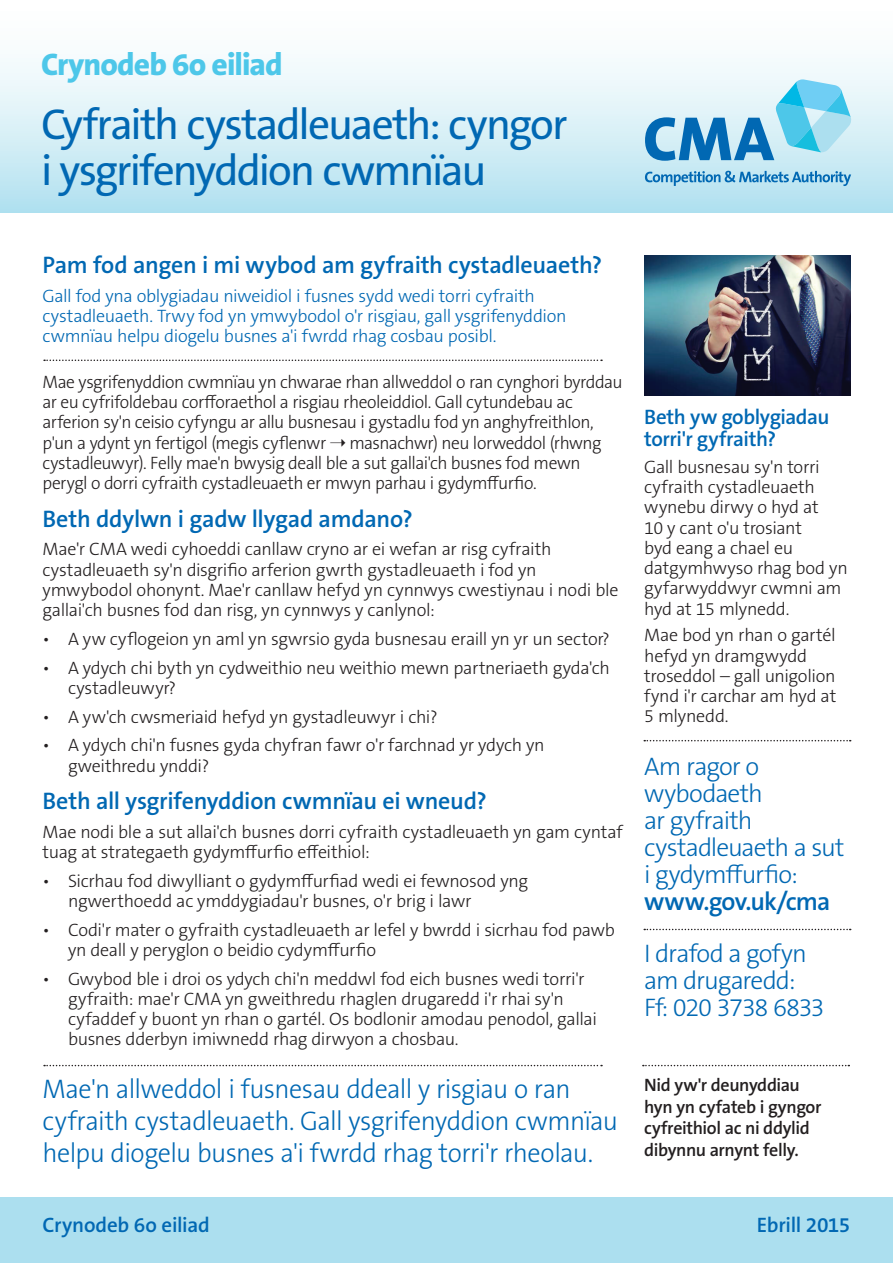
<style>
.page{position:relative;width:893px;height:1263px;background:#fff}
.page>*{position:absolute;margin:0;border:0;box-sizing:border-box;transform-origin:0 0}
.t1{font:43.5px/46.5px "The Sans B W5 Plain";letter-spacing:-.045em;color:#0168b3}
.t2{font:800 31.5px "The Sans B W8";letter-spacing:-.03em;color:#4dc7e9}
.t3{font:300 27px/32.4px "The Sans B W3";letter-spacing:-.02em;color:#0168b3}
.t4{font:300 25.5px/27px "The Sans B W3";letter-spacing:-.04em;color:#0168b3}
.t5{font:600 25.5px "The Sans B W6";letter-spacing:-.035em;color:#0168b3}
.t6{font:600 24px "The Sans B W6";letter-spacing:-.01em;color:#0168b3}
.t7{font:600 21px/22.5px "The Sans B W6";letter-spacing:-.02em;color:#0168b3}
.t8{font:300 18px/20.2px "The Sans B W3";letter-spacing:-.02em;color:#231f20}
.t9{font:300 18px/20.2px "The Sans B W3";letter-spacing:-.015em;color:#0168b3}
.t10{font:600 18px/21.6px "The Sans B W6";letter-spacing:-.02em;color:#231f20}
</style>
<div class="page">
<div style="left:0;top:0;width:893px;height:213px;background:linear-gradient(to bottom,#fff,#b6e3f0)"></div>
<svg style="left:644px;top:740px;width:207px;height:1px"></svg>
<svg style="left:644px;top:929px;width:207px;height:1px"></svg>
<svg style="left:643px;top:1065px;width:206px;height:1px"></svg>
<svg style="left:44px;top:360px;width:558px;height:1px"></svg>
<svg style="left:44px;top:1065px;width:558px;height:1px"></svg>
<div style="left:0;top:1197px;width:893px;height:65px;background:#acdfef"></div>
<svg style="left:645px;top:171px;width:206px;height:15px;background:#83bede"></svg>
<svg style="left:645px;top:79px;width:206px;height:82px;background:#9bd1e9"></svg>
<img style="left:644px;top:256px;width:206px;height:139px">
<h2 class="t2" style="left:41px;top:45px;width:243px">Crynodeb 6o eiliad</h2>
<h1 class="t1" style="left:41px;top:101px;width:528px">Cyfraith cystadleuaeth: cyngor i ysgrifenyddion cwmnïau</h1>
<h3 class="t6" style="left:43px;top:249px;width:561px">Pam fod angen i mi wybod am gyfraith cystadleuaeth?</h3>
<p class="t9" style="left:43px;top:286px;width:526px">Gall fod yna oblygiadau niweidiol i fusnes sydd wedi torri cyfraith cystadleuaeth. Trwy fod yn ymwybodol o'r risgiau, gall ysgrifenyddion cwmnïau helpu diogelu busnes a'i fwrdd rhag cosbau posibl.</p>
<p class="t8" style="left:43px;top:372px;width:582px">Mae ysgrifenyddion cwmnïau yn chwarae rhan allweddol o ran cynghori byrddau ar eu cyfrifoldebau corfforaethol a risgiau rheoleiddiol. Gall cytundebau ac arferion sy'n ceisio cyfyngu ar allu busnesau i gystadlu fod yn anghyfreithlon, p'un a ydynt yn fertigol (megis cyflenwr ➝ masnachwr) neu lorweddol (rhwng cystadleuwyr). Felly mae'n bwysig deall ble a sut gallai'ch busnes fod mewn perygl o dorri cyfraith cystadleuaeth er mwyn parhau i gydymffurfio.</p>
<h3 class="t6" style="left:43px;top:503px;width:372px">Beth ddylwn i gadw llygad amdano?</h3>
<p class="t8" style="left:43px;top:539px;width:577px">Mae'r CMA wedi cyhoeddi canllaw cryno ar ei wefan ar risg cyfraith cystadleuaeth sy'n disgrifio arferion gwrth gystadleuaeth i fod yn ymwybodol ohonynt. Mae'r canllaw hefyd yn cynnwys cwestiynau i nodi ble gallai'ch busnes fod dan risg, yn cynnwys y canlynol:</p>
<p class="t8" style="left:43px;top:629px;width:569px">• A yw cyflogeion yn aml yn sgwrsio gyda busnesau eraill yn yr un sector?</p>
<p class="t8" style="left:68px;top:657px;width:543px;text-indent:-26px">• A ydych chi byth yn cydweithio neu weithio mewn partneriaeth gyda'ch cystadleuwyr?</p>
<p class="t8" style="left:43px;top:706px;width:397px">• A yw'ch cwsmeriaid hefyd yn gystadleuwyr i chi?</p>
<p class="t8" style="left:68px;top:735px;width:478px;text-indent:-26px">• A ydych chi'n fusnes gyda chyfran fawr o'r farchnad yr ydych yn gweithredu ynddi?</p>
<h3 class="t6" style="left:43px;top:785px;width:446px">Beth all ysgrifenyddion cwmnïau ei wneud?</h3>
<p class="t8" style="left:43px;top:821px;width:582px">Mae nodi ble a sut allai'ch busnes dorri cyfraith cystadleuaeth yn gam cyntaf tuag at strategaeth gydymffurfio effeithiol:</p>
<p class="t8" style="left:68px;top:870px;width:462px;text-indent:-26px">• Sicrhau fod diwylliant o gydymffurfiad wedi ei fewnosod yng ngwerthoedd ac ymddygiadau'r busnes, o'r brig i lawr</p>
<p class="t8" style="left:68px;top:919px;width:548px;text-indent:-26px">• Codi'r mater o gyfraith cystadleuaeth ar lefel y bwrdd i sicrhau fod pawb yn deall y peryglon o beidio cydymffurfio</p>
<p class="t8" style="left:68px;top:968px;width:530px;text-indent:-26px">• Gwybod ble i droi os ydych chi'n meddwl fod eich busnes wedi torri'r gyfraith: mae'r CMA yn gweithredu rhaglen drugaredd i'r rhai sy'n cyfaddef y buont yn rhan o gartél. Os bodlonir amodau penodol, gallai busnes dderbyn imiwnedd rhag dirwyon a chosbau.</p>
<h3 class="t3" style="left:43px;top:1072px;width:577px">Mae'n allweddol i fusnesau ddeall y risgiau o ran cyfraith cystadleuaeth. Gall ysgrifenyddion cwmnïau helpu diogelu busnes a'i fwrdd rhag torri'r rheolau.</h3>
<p class="t7" style="left:644px;top:406px;width:187px">Beth yw goblygiadau torri'r gyfraith?</p>
<p class="t8" style="left:644px;top:457px;width:205px">Gall busnesau sy'n torri cyfraith cystadleuaeth wynebu dirwy o hyd at<br>10 y cant o'u trosiant<br>byd eang a chael eu datgymhwyso rhag bod yn gyfarwyddwyr cwmni am hyd at 15 mlynedd.</p>
<p class="t8" style="left:644px;top:625px;width:194px">Mae bod yn rhan o gartél hefyd yn dramgwydd troseddol – gall unigolion fynd i'r carchar am hyd at<br>5 mlynedd.</p>
<h3 class="t4" style="left:644px;top:753px;width:202px">Am ragor o wybodaeth<br>ar gyfraith cystadleuaeth a sut i gydymffurfio:</h3>
<h3 class="t5" style="left:644px;top:885px;width:188px">www.gov.uk/cma</h3>
<h3 class="t4" style="left:644px;top:940px;width:182px">I drafod a gofyn am drugaredd:<br>Ff: 020 3738 6833</h3>
<p class="t10" style="left:644px;top:1074px;width:179px">Nid yw'r deunyddiau hyn yn cyfateb i gyngor cyfreithiol ac ni ddylid dibynnu arnynt felly.</p>
<p class="t7" style="left:43px;top:1213px;width:169px">Crynodeb 6o eiliad</p>
<p class="t7" style="left:757px;top:1213px;width:95px">Ebrill 2015</p>
</div>
